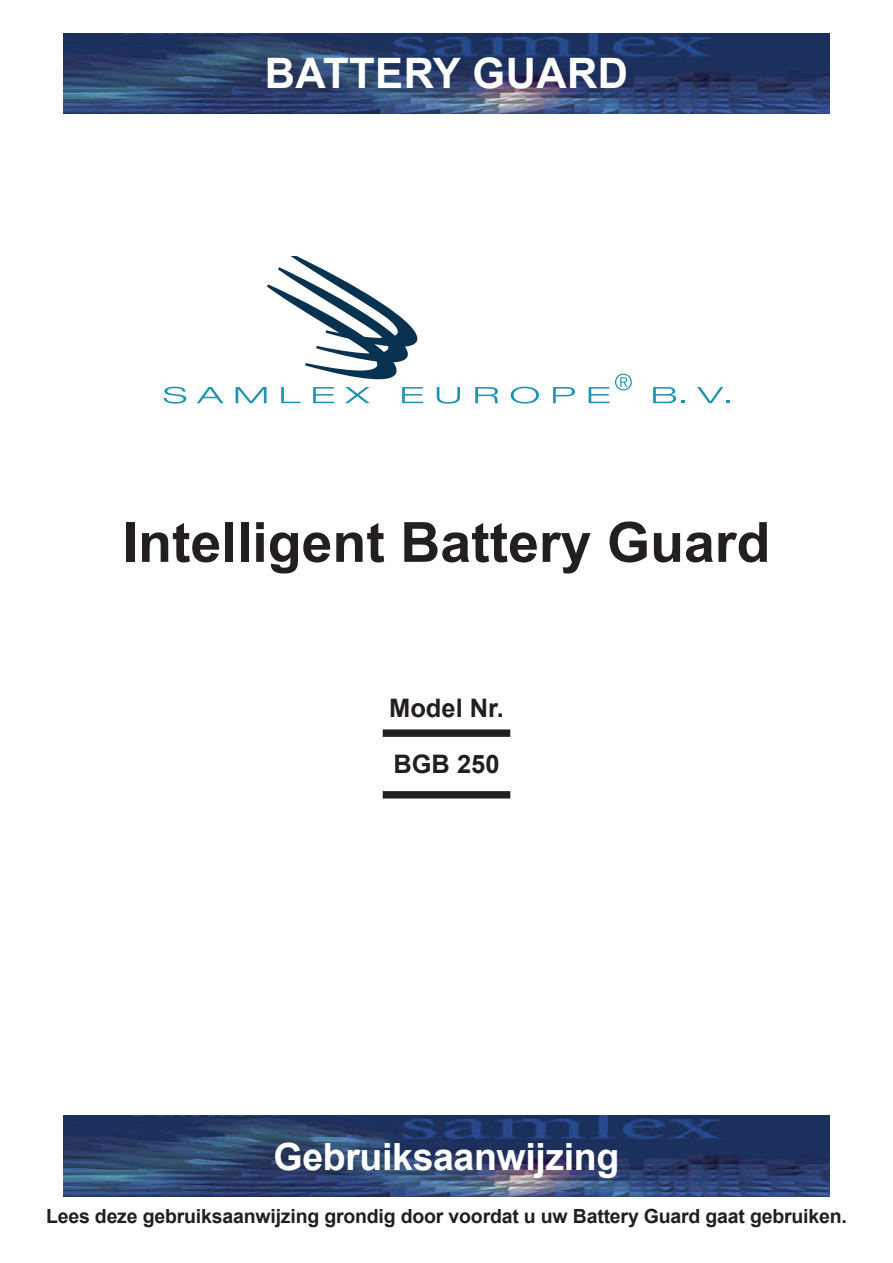
<style>
.page{position:relative;width:893px;height:1263px;background:#fff}
.page>*{position:absolute;margin:0;border:0;box-sizing:border-box;transform-origin:0 0}
.t1{font:700 55.5px "Arial";color:#231f20}
.t2{font:700 42px "Arial";letter-spacing:.01em;color:#fff}
.t3{font:700 37.5px "Arial";letter-spacing:-.01em;color:#fff}
.t4{font:700 25.5px "Arial";color:#231f20}
.t5{font:700 19.5px "Arial";letter-spacing:-.01em;color:#231f20}
</style>
<div class="page">
<img style="left:64px;top:1116px;width:765px;height:80px">
<img style="left:64px;top:33px;width:765px;height:81px">
<svg style="left:164px;top:387px;width:22px;height:17px"></svg>
<svg style="left:197px;top:387px;width:27px;height:16px"></svg>
<svg style="left:437px;top:387px;width:23px;height:17px"></svg>
<svg style="left:475px;top:387px;width:23px;height:16px"></svg>
<svg style="left:511px;top:387px;width:28px;height:17px"></svg>
<svg style="left:553px;top:387px;width:22px;height:16px"></svg>
<svg style="left:653px;top:387px;width:31px;height:16px"></svg>
<svg style="left:697px;top:387px;width:32px;height:16px"></svg>
<svg style="left:236px;top:256px;width:187px;height:147px"></svg>
<svg style="left:589px;top:374px;width:43px;height:29px"></svg>
<div style="left:383px;top:729px;width:127px;height:8px;background:#231f20"></div>
<div style="left:383px;top:791px;width:127px;height:7px;background:#231f20"></div>
<p class="t2" style="left:265px;top:43px;width:365px">BATTERY GUARD</p>
<p class="t1" style="left:123px;top:503px;width:649px">Intelligent Battery Guard</p>
<p class="t4" style="left:389px;top:690px;width:116px">Model Nr.</p>
<p class="t4" style="left:393px;top:746px;width:108px">BGB 250</p>
<p class="t3" style="left:274px;top:1130px;width:347px">Gebruiksaanwijzing</p>
<p class="t5" style="left:46px;top:1203px;width:802px">Lees deze gebruiksaanwijzing grondig door voordat u uw Battery Guard gaat gebruiken.</p>
</div>
